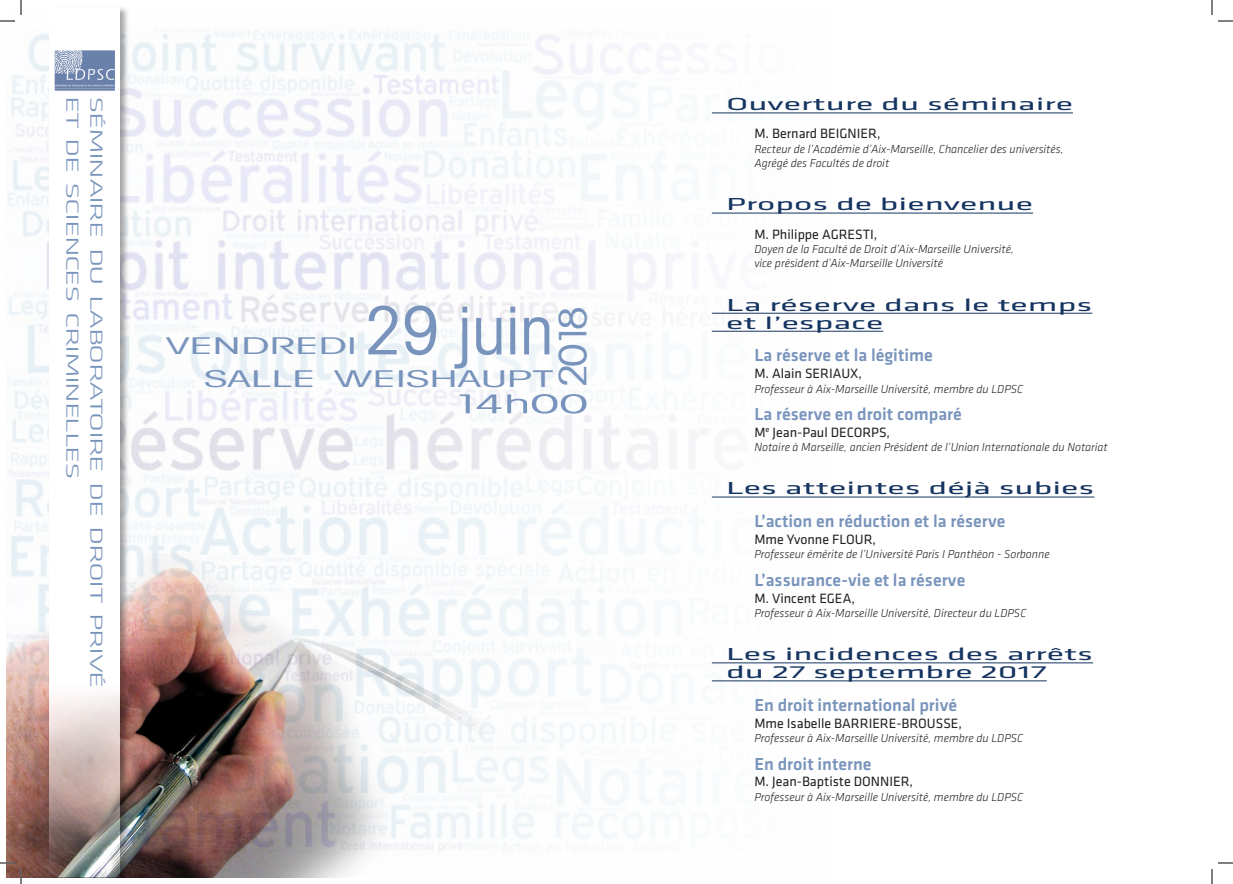
<style>
.page{position:relative;width:1233px;height:884px;background:#fff}
.page>*{position:absolute;margin:0;border:0;box-sizing:border-box;transform-origin:0 0}
.t1{font:condensed 66.4px "Avant Garde LT";color:#7994bc}
.t2{font:condensed 38.1px "Avant Garde LT";color:#7994bc;scale:1.11 1}
.t3{font:condensed 26px "Avant Garde LT";color:#7994bc;scale:2 1}
.t4{font:condensed 23.2px "Avant Garde LT";color:#7994bc;scale:2 1}
.t5{font:500 18px "Klavika Basic";color:#7994bc}
.Titre{font:18px "Klavika Basic";color:#163561;scale:2 1}
.t6{font:300 18px "Klavika Basic";letter-spacing:-.05em;color:#7994bc;scale:1.8 1}
.t7{font:14px "Klavika Basic";color:#231f20}
.t8{font:italic 300 12px/14.4px "Klavika Basic";color:#231f20}
.s1{font-style:inherit}
</style>
<div class="page">
<img style="left:8px;top:30px;width:845px;height:807px">
<div style="left:48px;top:7px;width:82px;height:870px;background:#231f20;opacity:.4"></div>
<img style="left:7px;top:554px;width:609px;height:323px">
<hr style="left:712px;top:113px;width:361px;height:1px;background:#163561">
<hr style="left:712px;top:213px;width:321px;height:1px;background:#163561">
<hr style="left:712px;top:313px;width:380px;height:1px;background:#163561">
<hr style="left:712px;top:331px;width:171px;height:1px;background:#163561">
<hr style="left:712px;top:497px;width:382px;height:1px;background:#163561">
<hr style="left:712px;top:663px;width:381px;height:1px;background:#163561">
<hr style="left:712px;top:681px;width:334px;height:1px;background:#163561">
<svg style="left:49px;top:7px;width:71px;height:870px"></svg>
<img style="left:56px;top:51px;width:58px;height:39px">
<div style="left:53px;top:48px;width:64px;height:45px;border:2px solid #fff"></div>
<svg style="left:1218px;top:20px;width:15px;height:2px"></svg>
<svg style="left:1218px;top:862px;width:15px;height:2px"></svg>
<svg style="left:0;top:0;width:22px;height:22px"></svg>
<svg style="left:0;top:862px;width:22px;height:22px"></svg>
<svg style="left:1211px;top:0;width:1px;height:15px"></svg>
<svg style="left:1211px;top:869px;width:1px;height:15px"></svg>
<p class="t6" style="left:83px;top:96px;width:214px;rotate:90deg">ET DE SCIENCES CRIMINELLES</p>
<p class="t6" style="left:107px;top:96px;width:331px;rotate:90deg">SÉMINAIRE DU LABORATOIRE DE DROIT PRIVÉ</p>
<p class="t1" style="left:365px;top:289px;width:190px">29 juin</p>
<p class="t4" style="left:204px;top:364px;width:176px">SALLE WEISHAUPT</p>
<p class="t3" style="left:452px;top:388px;width:69px">14<span class="s1">h</span>00</p>
<p class="t2" style="left:549px;top:387px;width:74px;rotate:-90deg">2018</p>
<p class="t4" style="left:166px;top:332px;width:97px">VENDREDI</p>
<p class="Titre" style="left:726px;top:92px;width:175px">Ouverture du séminaire</p>
<p class="t7" style="left:754px;top:125px;width:128px">M. Bernard BEIGNIER,</p>
<p class="t8" style="left:754px;top:141px;width:311px">Recteur de l’Académie d’Aix-Marseille, Chancelier des universités,</p>
<p class="t8" style="left:754px;top:156px;width:136px">Agrégé des Facultés de droit</p>
<p class="Titre" style="left:726px;top:193px;width:155px">Propos de bienvenue</p>
<p class="t7" style="left:754px;top:225px;width:124px">M. Philippe AGRESTI,</p>
<p class="t8" style="left:754px;top:242px;width:261px">Doyen de la Faculté de Droit d’Aix-Marseille Université, vice président d’Aix-Marseille Université</p>
<p class="Titre" style="left:726px;top:293px;width:185px">La réserve dans le temps</p>
<p class="Titre" style="left:726px;top:311px;width:80px">et l’espace</p>
<p class="t5" style="left:754px;top:343px;width:180px">La réserve et la légitime</p>
<p class="t7" style="left:754px;top:364px;width:109px">M. Alain SERIAUX,</p>
<p class="t8" style="left:754px;top:381px;width:270px">Professeur à Aix-Marseille Université, membre du LDPSC</p>
<p class="t5" style="left:754px;top:402px;width:209px">La réserve en droit comparé</p>
<p class="t7" style="left:754px;top:423px;width:137px">M<sup>e</sup> Jean-Paul DECORPS,</p>
<p class="t8" style="left:754px;top:440px;width:355px">Notaire à Marseille, ancien Président de l’Union Internationale du Notariat</p>
<p class="Titre" style="left:726px;top:477px;width:186px">Les atteintes déjà subies</p>
<p class="t5" style="left:754px;top:509px;width:252px">L’action en réduction et la réserve</p>
<p class="t7" style="left:754px;top:530px;width:123px">Mme Yvonne FLOUR,</p>
<p class="t8" style="left:754px;top:547px;width:297px">Professeur émérite de l’Université Paris I Panthéon - Sorbonne</p>
<p class="t5" style="left:754px;top:568px;width:212px">L’assurance-vie et la réserve</p>
<p class="t7" style="left:754px;top:589px;width:102px">M. Vincent EGEA,</p>
<p class="t8" style="left:754px;top:606px;width:273px">Professeur à Aix-Marseille Université, Directeur du LDPSC</p>
<p class="Titre" style="left:726px;top:642px;width:185px">Les incidences des arrêts</p>
<p class="Titre" style="left:726px;top:660px;width:162px">du 27 septembre 2017</p>
<p class="t5" style="left:754px;top:693px;width:204px">En droit international privé</p>
<p class="t7" style="left:754px;top:714px;width:209px">Mme Isabelle BARRIERE-BROUSSE,</p>
<p class="t8" style="left:754px;top:731px;width:270px">Professeur à Aix-Marseille Université, membre du LDPSC</p>
<p class="t5" style="left:754px;top:751px;width:119px">En droit interne</p>
<p class="t7" style="left:754px;top:773px;width:160px">M. Jean-Baptiste DONNIER,</p>
<p class="t8" style="left:754px;top:789px;width:270px">Professeur à Aix-Marseille Université, membre du LDPSC</p>
</div>
